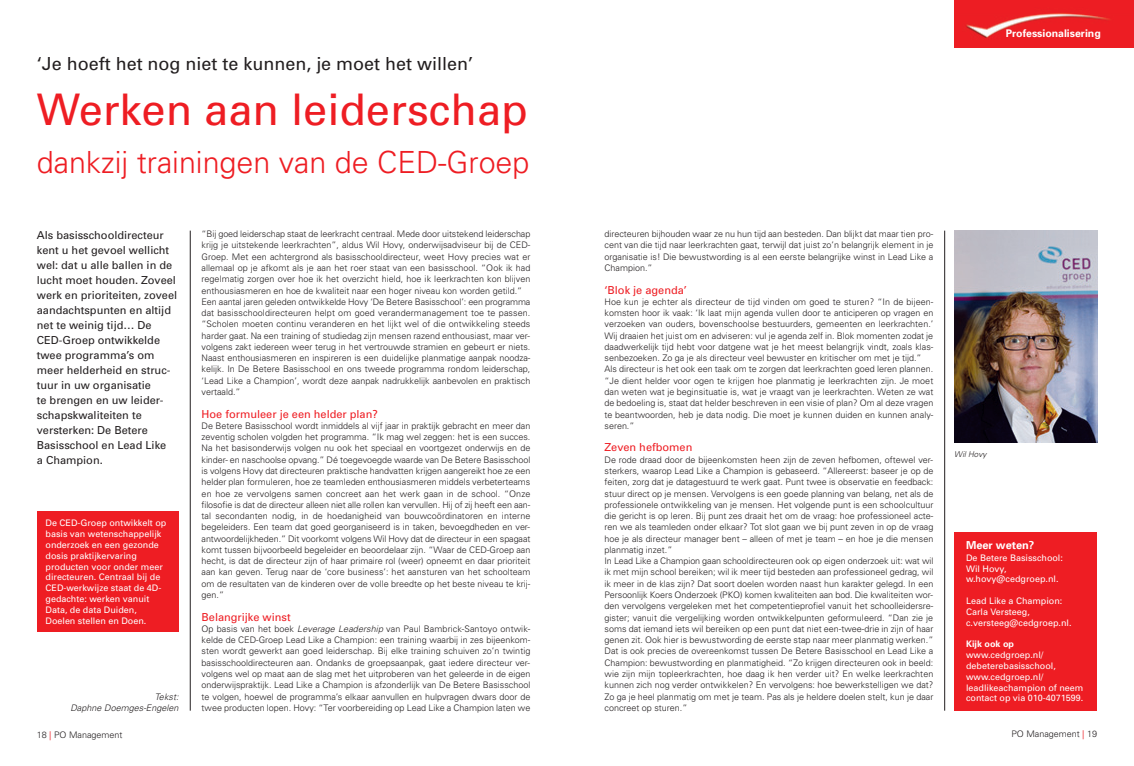
<style>
.page{position:relative;width:1134px;height:766px;background:#fff}
.page>*{position:absolute;margin:0;border:0;box-sizing:border-box;transform-origin:0 0}
.t1{font:43.5px "Univers";color:#ee1d23}
.t2{font:300 30.5px "Univers";color:#ee1d23}
.t3{font:18px "Univers";color:#231f20}
.t4{font:11px/15px "Univers";color:#231f20}
.t5{font:11px "Univers";color:#ee1d23}
.t6{font:700 11px "Univers";color:#fff}
.t7{font:700 10.5px "Univers";color:#fff}
.t8{font:300 9px/11.3px "Univers";color:#231f20;text-align:justify}
.t9{font:9px/10.8px "Univers";color:#fff}
.t10{font:italic 300 9px/10.8px "Univers";letter-spacing:.005em;color:#231f20;text-align:right}
.t11{font:700 9px "Univers";color:#fff}
.t12{font:italic 300 8px "Univers";letter-spacing:.005em;color:#231f20}
.s1{font-weight:400;color:#ee1d23}
.s2{font-style:italic}
</style>
<div class="page">
<hr style="left:944px;top:230px;width:1px;height:480px;background:#231f20">
<img style="left:954px;top:0;width:180px;height:47px">
<hr style="left:190px;top:230px;width:1px;height:480px;background:#231f20">
<div style="left:954px;top:532px;width:143px;height:178px;background:#ee1d23"></div>
<img style="left:954px;top:230px;width:143px;height:213px">
<div style="left:37px;top:511px;width:142px;height:120px;background:#ee1d23"></div>
<h3 class="t3" style="left:37px;top:57px;width:438px">‘Je hoeft het nog niet te kunnen, je moet het willen’</h3>
<h1 class="t1" style="left:37px;top:94px;width:492px">Werken aan leiderschap</h1>
<h2 class="t2" style="left:37px;top:150px;width:494px">dankzij trainingen van de CED-Groep</h2>
<p class="t4" style="left:37px;top:228px;width:142px">Als basisschooldirecteur kent u het gevoel wellicht wel: dat u alle ballen in de lucht moet houden. Zoveel werk en prioriteiten, zoveel aandachtspunten en altijd net te weinig tijd… De<br>CED-Groep ontwikkelde twee programma’s om meer helderheid en struc&shy;tuur in uw organisatie<br>te brengen en uw leider&shy;schapskwaliteiten te versterken: De Betere<br>Basisschool en Lead Like<br>a Champion.</p>
<p class="t9" style="left:46px;top:518px;width:122px">De CED-Groep ontwikkelt op basis van wetenschappelijk onderzoek en een gezonde dosis praktijkervaring producten voor onder meer directeuren. Centraal bij de<br>CED-werkwijze staat de 4D&shy;gedachte: werken vanuit<br>Data, de data Duiden,<br>Doelen stellen en Doen.</p>
<p class="t10" style="left:70px;top:691px;width:110px">Tekst:<br>Daphne Doemges-Engelen</p>
<p class="t8" style="left:37px;top:729px;width:87px">18 <span class="s1">|</span> PO Management</p>
<p class="t8" style="left:202px;top:229px;width:330px;text-align:left">“Bij goed leiderschap staat de leerkracht centraal. Mede door uitstekend leiderschap krijg je uitstekende leerkrachten”, aldus Wil Hovy, onderwijsadviseur bij de CED-Groep. Met een achtergrond als basisschooldirecteur, weet Hovy precies wat er allemaal op je afkomt als je aan het roer staat van een basisschool. “Ook ik had regelmatig zorgen over hoe ik het overzicht hield, hoe ik leerkrachten kon blijven enthousiasmeren en hoe de kwaliteit naar een hoger niveau kon worden getild.” Een aantal jaren geleden ontwikkelde Hovy ‘De Betere Basisschool’: een programma dat basisschooldirecteuren helpt om goed verandermanagement toe te passen. “Scholen moeten continu veranderen en het lijkt wel of die ontwikkeling steeds harder gaat. Na een training of studiedag zijn mensen razend enthousiast, maar ver&shy;volgens zakt iedereen weer terug in het vertrouwde stramien en gebeurt er niets.<br>Naast enthousiasmeren en inspireren is een duidelijke planmatige aanpak noodza&shy;kelijk. In De Betere Basisschool en ons tweede programma rondom leiderschap, ‘Lead Like a Champion’, wordt deze aanpak nadrukkelijk aanbevolen en praktisch vertaald.”</p>
<p class="t5" style="left:202px;top:409px;width:178px">Hoe formuleer je een helder plan?</p>
<p class="t8" style="left:202px;top:420px;width:330px">De Betere Basisschool wordt inmiddels al vijf jaar in praktijk gebracht en meer dan zeventig scholen volgden het programma. “Ik mag wel zeggen: het is een succes.<br>Na het basisonderwijs volgen nu ook het speciaal en voortgezet onderwijs en de kinder- en naschoolse opvang.” Dé toegevoegde waarde van De Betere Basisschool is volgens Hovy dat directeuren praktische handvatten krijgen aangereikt hoe ze een helder plan formuleren, hoe ze teamleden enthousiasmeren middels verbeterteams en hoe ze vervolgens samen concreet aan het werk gaan in de school. “Onze filosofie is dat de directeur alleen niet alle rollen kan vervullen. Hij of zij heeft een aan&shy;tal secondanten nodig, in de hoedanigheid van bouwcoördinatoren en interne begeleiders. Een team dat goed georganiseerd is in taken, bevoegdheden en ver&shy;antwoordelijkheden.” Dit voorkomt volgens Wil Hovy dat de directeur in een spagaat komt tussen bijvoorbeeld begeleider en beoordelaar zijn. “Waar de CED-Groep aan hecht, is dat de directeur zijn of haar primaire rol (weer) opneemt en daar prioriteit aan kan geven. Terug naar de ‘core business’: het aansturen van het schoolteam om de resultaten van de kinderen over de volle breedte op het beste niveau te krij&shy;gen.”</p>
<p class="t5" style="left:202px;top:612px;width:91px">Belangrijke winst</p>
<p class="t8" style="left:202px;top:623px;width:330px">Op basis van het boek <span class="s2">Leverage Leadership</span> van Paul Bambrick-Santoyo ontwik&shy;kelde de CED-Groep Lead Like a Champion: een training waarbij in zes bijeenkom&shy;sten wordt gewerkt aan goed leiderschap. Bij elke training schuiven zo’n twintig basisschooldirecteuren aan. Ondanks de groepsaanpak, gaat iedere directeur ver&shy;volgens wel op maat aan de slag met het uitproberen van het geleerde in de eigen onderwijspraktijk. Lead Like a Champion is afzonderlijk van De Betere Basisschool te volgen, hoewel de programma’s elkaar aanvullen en hulpvragen dwars door de twee producten lopen. Hovy: “Ter voorbereiding op Lead Like a Champion laten we</p>
<p class="t7" style="left:1006px;top:30px;width:96px">Professionalisering</p>
<p class="t8" style="left:604px;top:229px;width:330px">directeuren bijhouden waar ze nu hun tijd aan besteden. Dan blijkt dat maar tien pro&shy;cent van die tijd naar leerkrachten gaat, terwijl dat juist zo’n belangrijk element in je organisatie is! Die bewustwording is al een eerste belangrijke winst in Lead Like a Champion.”</p>
<p class="t5" style="left:604px;top:285px;width:84px">‘Blok je agenda’</p>
<p class="t8" style="left:604px;top:297px;width:330px;text-align:left">Hoe kun je echter als directeur de tijd vinden om goed te sturen? “In de bijeen&shy;komsten hoor ik vaak: ‘Ik laat mijn agenda vullen door te anticiperen op vragen en verzoeken van ouders, bovenschoolse bestuurders, gemeenten en leerkrachten.’ Wij draaien het juist om en adviseren: vul je agenda zelf in. Blok momenten zodat je daadwerkelijk tijd hebt voor datgene wat je het meest belangrijk vindt, zoals klas&shy;senbezoeken. Zo ga je als directeur veel bewuster en kritischer om met je tijd.” Als directeur is het ook een taak om te zorgen dat leerkrachten goed leren plannen. “Je dient helder voor ogen te krijgen hoe planmatig je leerkrachten zijn. Je moet dan weten wat je beginsituatie is, wat je vraagt van je leerkrachten. Weten ze wat de bedoeling is, staat dat helder beschreven in een visie of plan? Om al deze vragen te beantwoorden, heb je data nodig. Die moet je kunnen duiden en kunnen analy&shy;seren.”</p>
<p class="t5" style="left:604px;top:443px;width:89px">Zeven hefbomen</p>
<p class="t8" style="left:604px;top:454px;width:330px;text-align:left">De rode draad door de bijeenkomsten heen zijn de zeven hefbomen, oftewel ver&shy;sterkers, waarop Lead Like a Champion is gebaseerd. “Allereerst: baseer je op de feiten, zorg dat je datagestuurd te werk gaat. Punt twee is observatie en feedback: stuur direct op je mensen. Vervolgens is een goede planning van belang, net als de professionele ontwikkeling van je mensen. Het volgende punt is een schoolcultuur die gericht is op leren. Bij punt zes draait het om de vraag: hoe professioneel acte&shy;ren we als teamleden onder elkaar? Tot slot gaan we bij punt zeven in op de vraag hoe je als directeur manager bent – alleen of met je team – en hoe je die mensen planmatig inzet.”<br>In Lead Like a Champion gaan schooldirecteuren ook op eigen onderzoek uit: wat wil ik met mijn school bereiken; wil ik meer tijd besteden aan professioneel gedrag, wil ik meer in de klas zijn? Dat soort doelen worden naast hun karakter gelegd. In een Persoonlijk Koers Onderzoek (PKO) komen kwaliteiten aan bod. Die kwaliteiten wor&shy;den vervolgens vergeleken met het competentieprofiel vanuit het schoolleidersre&shy;gister; vanuit die vergelijking worden ontwikkelpunten geformuleerd. “Dan zie je soms dat iemand iets wil bereiken op een punt dat niet een-twee-drie in zijn of haar genen zit. Ook hier is bewustwording de eerste stap naar meer planmatig werken.” Dat is ook precies de overeenkomst tussen De Betere Basisschool en Lead Like a Champion: bewustwording en planmatigheid. “Zo krijgen directeuren ook in beeld: wie zijn mijn topleerkrachten, hoe daag ik hen verder uit? En welke leerkrachten kunnen zich nog verder ontwikkelen? En vervolgens: hoe bewerkstelligen we dat?<br>Zo ga je heel planmatig om met je team. Pas als je heldere doelen stelt, kun je daar concreet op sturen.”</p>
<p class="t12" style="left:954px;top:451px;width:34px">Wil Hovy</p>
<p class="t6" style="left:966px;top:541px;width:70px">Meer weten?</p>
<p class="t9" style="left:966px;top:553px;width:98px">De Betere Basisschool:<br>Wil Hovy, w.hovy@cedgroep.nl.</p>
<p class="t9" style="left:966px;top:596px;width:107px">Lead Like a Champion:<br>Carla Versteeg, c.versteeg@cedgroep.nl.</p>
<p class="t11" style="left:966px;top:640px;width:49px">Kijk ook op</p>
<p class="t9" style="left:966px;top:650px;width:119px">www.cedgroep.nl/ debeterebasisschool, www.cedgroep.nl/ leadlikeachampion of neem contact op via 010-4071599.</p>
<p class="t8" style="left:1011px;top:728px;width:87px">PO Management <span class="s1">|</span> 19</p>
</div>
